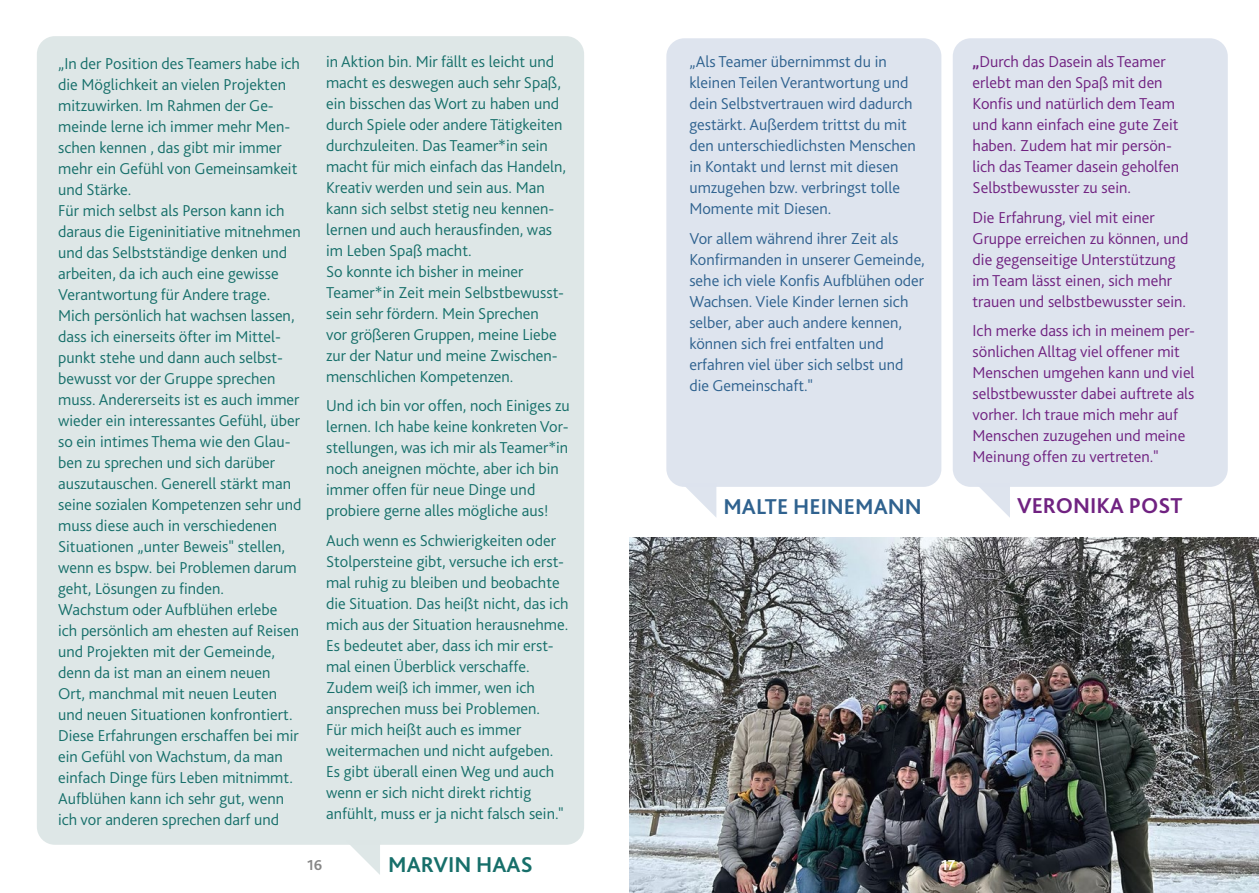
<style>
.page{position:relative;width:1259px;height:893px;background:#fff}
.page>*{position:absolute;margin:0;border:0;box-sizing:border-box;transform-origin:0 0}
.t1{font:700 22.5px "Bliss 2";color:#2f628f}
.t2{font:700 22.5px "Bliss 2";color:#702281}
.t3{font:700 22.5px "Bliss 2";color:#166f6a}
.t4{font:300 16.5px/21px "Bliss 2";color:#166f6a}
.t5{font:300 16.5px/21px "Bliss 2";color:#702281}
.t6{font:300 16.5px/21px "Bliss 2";color:#2f628f}
.t7{font:700 15px "Bliss 2";color:#878787}
.t8{font:700 15px "Bliss 2";color:#fff}
.s1{font-weight:700}
</style>
<div class="page">
<img style="left:629px;top:538px;width:630px;height:355px">
<div style="left:37px;top:36px;width:547px;height:809px;background:#dde6e6;border-radius:18px"></div>
<div style="left:666px;top:38px;width:275px;height:449px;background:#dde3ee;border-radius:18px"></div>
<div style="left:952px;top:38px;width:275px;height:449px;background:#dde3ee;border-radius:18px"></div>
<svg style="left:350px;top:845px;width:30px;height:30px"></svg>
<svg style="left:686px;top:487px;width:30px;height:30px"></svg>
<svg style="left:979px;top:487px;width:31px;height:31px"></svg>
<p class="t4" style="left:326px;top:50px;width:241px">in Aktion bin. Mir fällt es leicht und macht es deswegen auch sehr Spaß, ein bisschen das Wort zu haben und durch Spiele oder andere Tätigkeiten durchzuleiten. Das Teamer*in sein macht für mich einfach das Handeln,<br>Kreativ werden und sein aus. Man kann sich selbst stetig neu kennen&shy;lernen und auch herausfinden, was im Leben Spaß macht.<br>So konnte ich bisher in meiner<br>Teamer*in Zeit mein Selbstbewusst&shy;sein sehr fördern. Mein Sprechen<br>vor größeren Gruppen, meine Liebe zur der Natur und meine Zwischen&shy;menschlichen Kompetenzen.</p>
<p class="t4" style="left:326px;top:395px;width:245px">Und ich bin vor offen, noch Einiges zu lernen. Ich habe keine konkreten Vor&shy;stellungen, was ich mir als Teamer*in noch aneignen möchte, aber ich bin immer offen für neue Dinge und probiere gerne alles mögliche aus!</p>
<p class="t4" style="left:326px;top:529px;width:244px">Auch wenn es Schwierigkeiten oder Stolpersteine gibt, versuche ich erst&shy;mal ruhig zu bleiben und beobachte die Situation. Das heißt nicht, das ich mich aus der Situation herausnehme.<br>Es bedeutet aber, dass ich mir erst&shy;mal einen Überblick verschaffe.<br>Zudem weiß ich immer, wen ich ansprechen muss bei Problemen.<br>Für mich heißt auch es immer weitermachen und nicht aufgeben.<br>Es gibt überall einen Weg und auch wenn er sich nicht direkt richtig anfühlt, muss er ja nicht falsch sein."</p>
<p class="t4" style="left:58px;top:53px;width:245px">„In der Position des Teamers habe ich die Möglichkeit an vielen Projekten mitzuwirken. Im Rahmen der Ge&shy;meinde lerne ich immer mehr Men&shy;schen kennen , das gibt mir immer mehr ein Gefühl von Gemeinsamkeit und Stärke.<br>Für mich selbst als Person kann ich daraus die Eigeninitiative mitnehmen und das Selbstständige denken und arbeiten, da ich auch eine gewisse Verantwortung für Andere trage.<br>Mich persönlich hat wachsen lassen, dass ich einerseits öfter im Mittel&shy;punkt stehe und dann auch selbst&shy;bewusst vor der Gruppe sprechen muss. Andererseits ist es auch immer wieder ein interessantes Gefühl, über so ein intimes Thema wie den Glau&shy;ben zu sprechen und sich darüber auszutauschen. Generell stärkt man seine sozialen Kompetenzen sehr und muss diese auch in verschiedenen Situationen „unter Beweis" stellen, wenn es bspw. bei Problemen darum geht, Lösungen zu finden.<br>Wachstum oder Aufblühen erlebe<br>ich persönlich am ehesten auf Reisen und Projekten mit der Gemeinde, denn da ist man an einem neuen Ort, manchmal mit neuen Leuten und neuen Situationen konfrontiert.<br>Diese Erfahrungen erschaffen bei mir ein Gefühl von Wachstum, da man einfach Dinge fürs Leben mitnimmt.<br>Aufblühen kann ich sehr gut, wenn ich vor anderen sprechen darf und</p>
<p class="t6" style="left:689px;top:51px;width:228px">„Als Teamer übernimmst du in kleinen Teilen Verantwortung und dein Selbstvertrauen wird dadurch gestärkt. Außerdem trittst du mit den unterschiedlichsten Menschen in Kontakt und lernst mit diesen umzugehen bzw. verbringst tolle<br>Momente mit Diesen.</p>
<p class="t5" style="left:972px;top:51px;width:208px"><span class="s1">„</span>Durch das Dasein als Teamer erlebt man den Spaß mit den<br>Konfis und natürlich dem Team und kann einfach eine gute Zeit haben. Zudem hat mir persön&shy;lich das Teamer dasein geholfen<br>Selbstbewusster zu sein.</p>
<p class="t5" style="left:972px;top:206px;width:217px">Die Erfahrung, viel mit einer<br>Gruppe erreichen zu können, und die gegenseitige Unterstützung im Team lässt einen, sich mehr trauen und selbstbewusster sein.</p>
<p class="t5" style="left:972px;top:320px;width:224px">Ich merke dass ich in meinem per&shy;sönlichen Alltag viel offener mit<br>Menschen umgehen kann und viel selbstbewusster dabei auftrete als vorher. Ich traue mich mehr auf<br>Menschen zuzugehen und meine<br>Meinung offen zu vertreten."</p>
<p class="t6" style="left:689px;top:227px;width:237px">Vor allem während ihrer Zeit als<br>Konfirmanden in unserer Gemeinde, sehe ich viele Konfis Aufblühen oder<br>Wachsen. Viele Kinder lernen sich selber, aber auch andere kennen, können sich frei entfalten und erfahren viel über sich selbst und die Gemeinschaft."</p>
<h1 class="t1" style="left:723px;top:492px;width:200px">MALTE HEINEMANN</h1>
<h1 class="t2" style="left:1017px;top:491px;width:167px">VERONIKA POST</h1>
<h1 class="t3" style="left:388px;top:851px;width:146px">MARVIN HAAS</h1>
<p class="t7" style="left:307px;top:855px;width:17px">16</p>
<p class="t8" style="left:941px;top:855px;width:16px">17</p>
</div>
